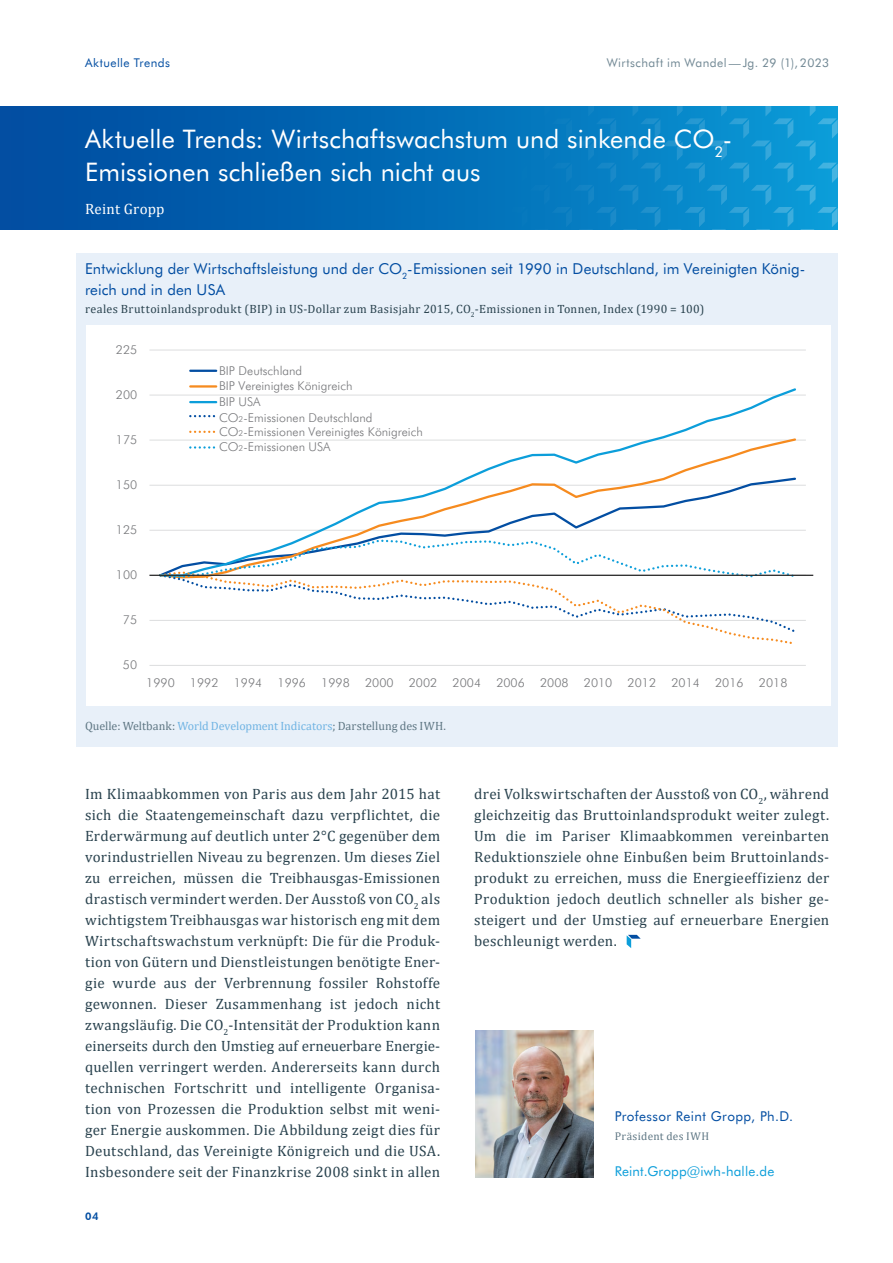
<style>
.page{position:relative;width:893px;height:1263px;background:#fff}
.page>*{position:absolute;margin:0;border:0;box-sizing:border-box;transform-origin:0 0}
.t1{font:25.5px/33px "Futura BT";letter-spacing:.005em;color:#fff}
.t2{font:15px/21px "Cambria";letter-spacing:.02em;color:#29424e;text-align:justify}
.t3{font:15px/21px "Futura BT";letter-spacing:.005em;color:#034ea2}
.t4{font:15px "Cambria";letter-spacing:.01em;color:#fff}
.t5{font:13.5px "Futura BT";letter-spacing:.03em;color:#034ea2}
.t6{font:13.5px "Futura BT";letter-spacing:.01em;color:#0c9eda}
.t7{font:300 12.15px/15.8px "Futura BT";letter-spacing:.005em;color:#77787b}
.t8{font:12px "Cambria";letter-spacing:.03em;color:#29424e}
.t9{font:12px "Cambria";letter-spacing:-.005em;color:#5f7784}
.t10{font:12px "Futura BT";letter-spacing:.035em;color:#718894}
.t11{font:12px "Futura BT";letter-spacing:.035em;color:#034ea2}
.t12{font:11.25px "Cambria";letter-spacing:.035em;color:#5f7784}
.t13{font:800 10.5px "Futura BT";color:#034ea2}
.s1{font-size:8.1px}
.s2{color:#71b4e3}
</style>
<div class="page">
<div style="left:0;top:106px;width:838px;height:124px;background:#0054a6"></div>
<svg style="left:251px;top:106px;width:587px;height:124px"></svg>
<svg style="left:627px;top:935px;width:14px;height:13px"></svg>
<img style="left:475px;top:1030px;width:119px;height:147px">
<div style="left:77px;top:253px;width:761px;height:493px;background:#e8f0f9"></div>
<div style="left:86px;top:325px;width:744px;height:381px;background:#fff"></div>
<hr style="left:149px;top:620px;width:657px;height:1px;background:#dcddde">
<hr style="left:149px;top:530px;width:657px;height:1px;background:#dcddde">
<hr style="left:149px;top:485px;width:657px;height:1px;background:#dcddde">
<hr style="left:149px;top:440px;width:657px;height:1px;background:#dcddde">
<hr style="left:149px;top:395px;width:657px;height:1px;background:#dcddde">
<hr style="left:149px;top:350px;width:657px;height:1px;background:#dcddde">
<hr style="left:149px;top:665px;width:657px;height:1px;background:#dcddde">
<svg style="left:158px;top:386px;width:640px;height:152px"></svg>
<svg style="left:158px;top:538px;width:640px;height:96px"></svg>
<hr style="left:190px;top:370px;width:26px;height:2px;background:#034ea2">
<hr style="left:190px;top:385px;width:26px;height:3px;background:#f68b1f">
<hr style="left:190px;top:401px;width:26px;height:2px;background:#0c9eda">
<svg style="left:190px;top:415px;width:26px;height:2px"></svg>
<svg style="left:190px;top:431px;width:26px;height:2px"></svg>
<svg style="left:190px;top:446px;width:26px;height:3px"></svg>
<hr style="left:149px;top:575px;width:664px;height:1px;background:#000">
<p class="t11" style="left:85px;top:55px;width:86px">Aktuelle Trends</p>
<p class="t10" style="left:607px;top:55px;width:224px">Wirtschaft im Wandel—Jg. 29 (1), 2023</p>
<h1 class="t1" style="left:85px;top:122px;width:648px">Aktuelle Trends: Wirtschaftswachstum und sinkende CO<sub>2</sub>-<br>Emissionen schließen sich nicht aus</h1>
<p class="t4" style="left:85px;top:200px;width:81px">Reint Gropp</p>
<p class="t3" style="left:85px;top:258px;width:722px">Entwicklung der Wirtschaftsleistung und der CO<sub>2</sub>-Emissionen seit 1990 in Deutschland, im Vereinigten König&shy;reich und in den USA</p>
<p class="t8" style="left:85px;top:302px;width:621px">reales Bruttoinlandsprodukt (BIP) in US-Dollar zum Basisjahr 2015, CO<sub>2</sub>-Emissionen in Tonnen, Index (1990 = 100)</p>
<p class="t7" style="left:116px;top:342px;width:23px">225</p>
<p class="t7" style="left:116px;top:387px;width:23px">200</p>
<p class="t7" style="left:116px;top:432px;width:23px">175</p>
<p class="t7" style="left:116px;top:477px;width:23px">150</p>
<p class="t7" style="left:116px;top:522px;width:23px">125</p>
<p class="t7" style="left:116px;top:567px;width:23px">100</p>
<p class="t7" style="left:219px;top:362px;width:155px">BIP Deutschland<br>BIP Vereinigtes Königreich<br>BIP USA<br>CO<span class="s1">2</span>-Emissionen Deutschland</p>
<p class="t7" style="left:219px;top:423px;width:205px">CO<span class="s1">2</span>-Emissionen Vereinigtes Königreich<br>CO<span class="s1">2</span>-Emissionen USA</p>
<p class="t7" style="left:123px;top:612px;width:16px">75</p>
<p class="t7" style="left:123px;top:657px;width:16px">50</p>
<p class="t7" style="left:146px;top:674px;width:643px">1990 1992 1994 1996 1998 2000 2002 2004 2006 2008 2010 2012 2014 2016 2018</p>
<p class="t9" style="left:85px;top:718px;width:362px">Quelle: Weltbank: <span class="s2">World Development Indicators</span>; Darstellung des IWH.</p>
<p class="t2" style="left:85px;top:783px;width:357px">Im Klimaabkommen von Paris aus dem Jahr 2015 hat sich die Staatengemeinschaft dazu verpflichtet, die Erderwärmung auf deutlich unter 2°C gegenüber dem vorindustriellen Niveau zu begrenzen. Um dieses Ziel zu erreichen, müssen die Treibhausgas-Emissionen drastisch vermindert werden. Der Ausstoß von CO<sub>2</sub> als wichtigstem Treibhausgas war historisch eng mit dem Wirtschaftswachstum verknüpft: Die für die Produk&shy;tion von Gütern und Dienstleistungen benötigte Ener&shy;gie wurde aus der Verbrennung fossiler Rohstoffe gewonnen. Dieser Zusammenhang ist jedoch nicht zwangsläufig. Die CO<sub>2</sub>-Intensität der Produktion kann einerseits durch den Umstieg auf erneuerbare Energie&shy;quellen verringert werden. Andererseits kann durch technischen Fortschritt und intelligente Organisa&shy;tion von Prozessen die Produktion selbst mit weni&shy;ger Energie auskommen. Die Abbildung zeigt dies für Deutschland, das Vereinigte Königreich und die USA.<br>Insbesondere seit der Finanzkrise 2008 sinkt in allen</p>
<p class="t13" style="left:85px;top:1210px;width:15px">04</p>
<p class="t2" style="left:474px;top:783px;width:357px">drei Volkswirtschaften der Ausstoß von CO<sub>2</sub>, während gleichzeitig das Bruttoinlandsprodukt weiter zulegt.<br>Um die im Pariser Klimaabkommen vereinbarten Reduktionsziele ohne Einbußen beim Bruttoinlands&shy;produkt zu erreichen, muss die Energieeffizienz der Produktion jedoch deutlich schneller als bisher ge&shy;steigert und der Umstieg auf erneuerbare Energien beschleunigt werden.</p>
<p class="t5" style="left:615px;top:1107px;width:180px">Professor Reint Gropp, Ph.D.</p>
<p class="t12" style="left:615px;top:1130px;width:96px">Präsident des IWH</p>
<p class="t6" style="left:615px;top:1163px;width:161px">Reint.Gropp@iwh-halle.de</p>
</div>
